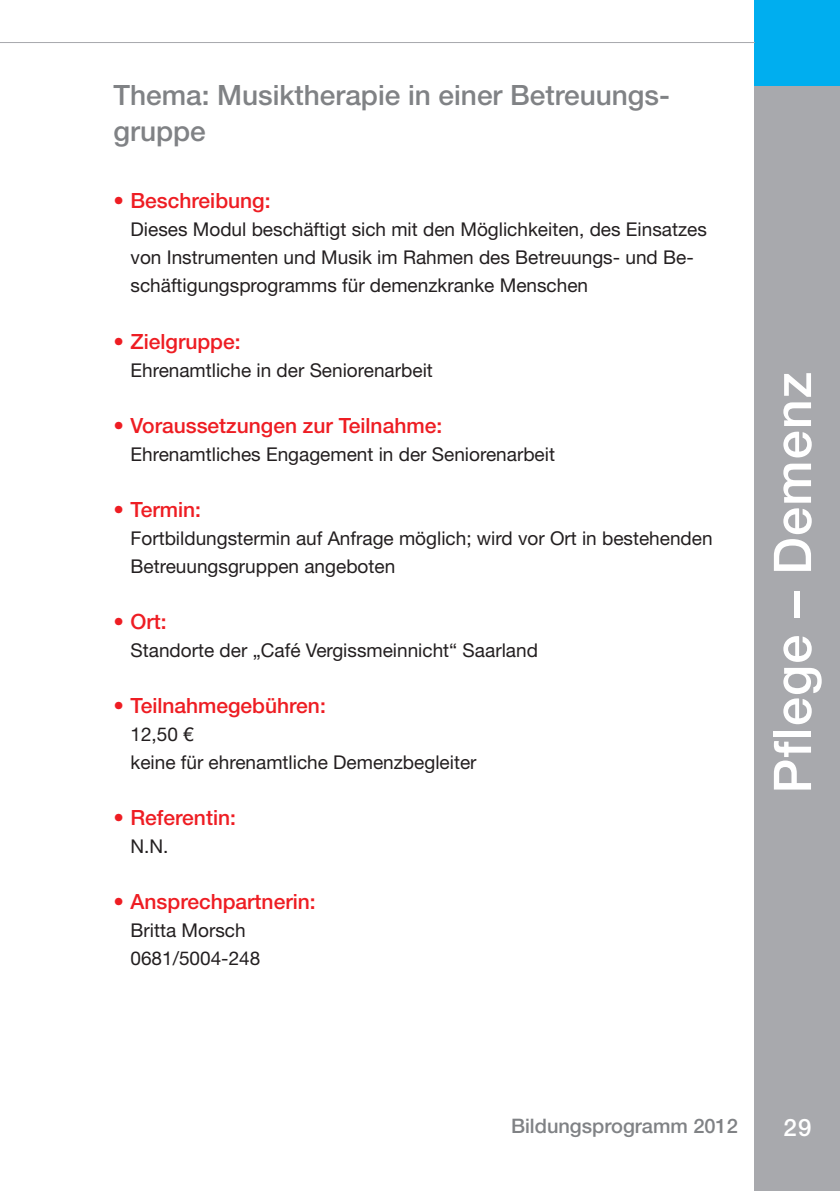
<style>
.page{position:relative;width:840px;height:1191px;background:#fff}
.page>*{position:absolute;margin:0;border:0;box-sizing:border-box;transform-origin:0 0}
.t1{font:500 52px "Helvetica Neue LT";letter-spacing:.025em;color:#fff}
.t2{font:500 28px/36px "Helvetica Neue LT";color:#808285}
.t3{font:500 24px "Helvetica Neue LT";color:#fff}
.t4{font:500 21px "Helvetica Neue LT";color:#ee1d23}
.t5{font:500 20px "Helvetica Neue LT";color:#808285}
.t6{font:19px/28px "Helvetica Neue LT";color:#231f20}
</style>
<div class="page">
<div style="left:754px;top:0;width:85px;height:1191px;background:#a8a9ad"></div>
<div style="left:754px;top:0;width:85px;height:85px;background:#00aeef"></div>
<hr style="left:0;top:42px;width:754px;height:1px;background:#a8a9ad">
<h2 class="t2" style="left:113px;top:80px;width:557px">Thema: Musiktherapie in einer Betreuungs&shy;gruppe</h2>
<p class="t4" style="left:113px;top:193px;width:158px">• Beschreibung:</p>
<p class="t6" style="left:130px;top:217px;width:577px">Dieses Modul beschäftigt sich mit den Möglichkeiten, des Einsatzes von Instrumenten und Musik im Rahmen des Betreuungs- und Be&shy;schäftigungsprogramms für demenzkranke Menschen</p>
<p class="t4" style="left:113px;top:333px;width:128px">• Zielgruppe:</p>
<p class="t6" style="left:130px;top:357px;width:304px">Ehrenamtliche in der Seniorenarbeit</p>
<p class="t4" style="left:113px;top:417px;width:330px">• Voraussetzungen zur Teilnahme:</p>
<p class="t6" style="left:130px;top:441px;width:426px">Ehrenamtliches Engagement in der Seniorenarbeit</p>
<p class="t4" style="left:113px;top:501px;width:89px">• Termin:</p>
<p class="t6" style="left:130px;top:525px;width:583px">Fortbildungstermin auf Anfrage möglich; wird vor Ort in bestehenden<br>Betreuungsgruppen angeboten</p>
<p class="t4" style="left:113px;top:613px;width:55px">• Ort:</p>
<p class="t6" style="left:130px;top:637px;width:408px">Standorte der „Café Vergissmeinnicht“ Saarland</p>
<p class="t4" style="left:113px;top:697px;width:214px">• Teilnahmegebühren:</p>
<p class="t6" style="left:130px;top:721px;width:347px">12,50 €<br>keine für ehrenamtliche Demenzbegleiter</p>
<p class="t4" style="left:113px;top:809px;width:124px">• Referentin:</p>
<p class="t6" style="left:130px;top:833px;width:39px">N.N.</p>
<p class="t4" style="left:113px;top:893px;width:203px">• Ansprechpartnerin:</p>
<p class="t6" style="left:130px;top:917px;width:131px">Britta Morsch<br>0681/5004-248</p>
<h1 class="t1" style="left:773px;top:793px;width:423px;rotate:-90deg">Pflege – Demenz</h1>
<p class="t5" style="left:511px;top:1118px;width:228px">Bildungsprogramm 2012</p>
<p class="t3" style="left:783px;top:1119px;width:29px">29</p>
</div>
